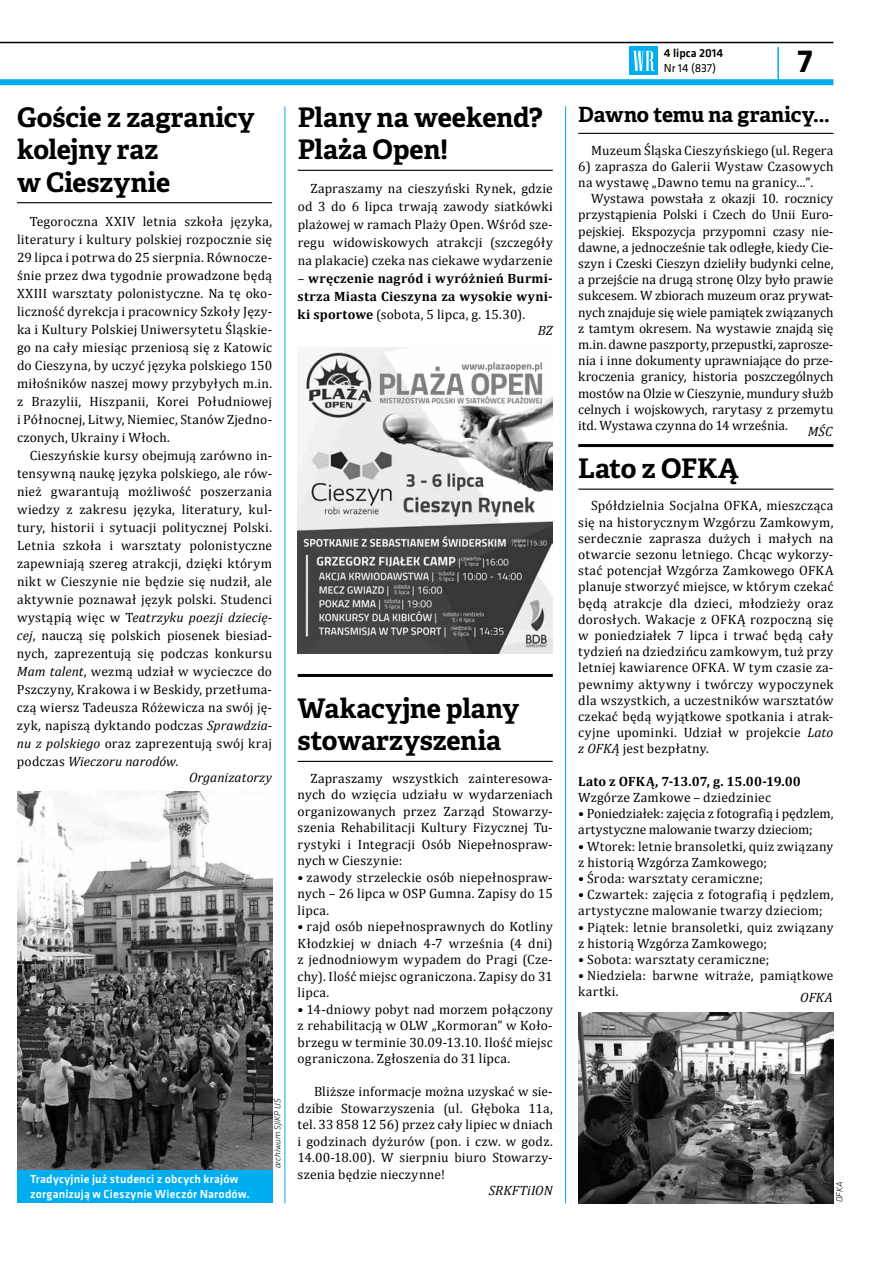
<style>
.page{position:relative;width:893px;height:1263px;background:#fff}
.page>*{position:absolute;margin:0;border:0;box-sizing:border-box;transform-origin:0 0}
.t1{font:700 33px "Klavika";color:#000}
.t2{font:700 27px/32.4px "Adelle Basic";letter-spacing:-.005em;color:#000}
.t3{font:700 21px "Adelle Basic";letter-spacing:-.005em;color:#000}
.t4{font:13.5px/16.2px "Cambria";letter-spacing:.015em;color:#000;text-align:justify}
.t5{font:700 13.5px/18px "Cambria";letter-spacing:.02em;color:#000;text-align:justify}
.t6{font:italic 13.5px "Cambria";letter-spacing:.005em;color:#000}
.t7{font:500 12px/14.4px "Klavika";letter-spacing:.015em;color:#fff}
.t8{font:500 12px "Klavika";color:#000}
.t9{font:12px "Klavika";color:#000}
.t10{font:italic 300 9px "Klavika";letter-spacing:.015em;color:#000}
.s1{font-style:italic}
.s2{font-weight:400}
</style>
<div class="page">
<hr style="left:0;top:42px;width:833px;height:1px;background:#000">
<div style="left:0;top:79px;width:833px;height:6px;background:#00aeef"></div>
<hr style="left:777px;top:47px;width:2px;height:35px;background:#00aeef">
<div style="left:630px;top:47px;width:28px;height:28px;background:#00aeef"></div>
<svg style="left:633px;top:51px;width:22px;height:20px"></svg>
<hr style="left:17px;top:202px;width:255px;height:1px;background:#000">
<img style="left:17px;top:791px;width:255px;height:379px">
<hr style="left:578px;top:133px;width:255px;height:1px;background:#000">
<hr style="left:578px;top:489px;width:255px;height:1px;background:#000">
<img style="left:578px;top:1012px;width:255px;height:191px">
<hr style="left:298px;top:761px;width:255px;height:1px;background:#000">
<img style="left:298px;top:348px;width:255px;height:305px">
<hr style="left:298px;top:170px;width:255px;height:1px;background:#000">
<div style="left:17px;top:1170px;width:255px;height:33px;background:#00aeef"></div>
<hr style="left:298px;top:674px;width:255px;height:3px;background:#000">
<hr style="left:285px;top:106px;width:1px;height:1097px;background:#00aeef">
<hr style="left:565px;top:106px;width:1px;height:1097px;background:#00aeef">
<hr style="left:578px;top:444px;width:255px;height:3px;background:#000">
<h2 class="t2" style="left:17px;top:101px;width:239px">Goście z zagranicy kolejny raz<br>w Cieszynie</h2>
<p class="t4" style="left:17px;top:212px;width:257px;line-height:18px;text-indent:13px">Tegoroczna XXIV letnia szkoła języka, literatury i kultury polskiej rozpocznie się 29 lipca i potrwa do 25 sierpnia. Równocze&shy;śnie przez dwa tygodnie prowadzone będą XXIII warsztaty polonistyczne. Na tę oko&shy;liczność dyrekcja i pracownicy Szkoły Języ&shy;ka i Kultury Polskiej Uniwersytetu Śląskie&shy;go na cały miesiąc przeniosą się z Katowic do Cieszyna, by uczyć języka polskiego 150 miłośników naszej mowy przybyłych m.in. z Brazylii, Hiszpanii, Korei Południowej i Północnej, Litwy, Niemiec, Stanów Zjedno&shy;czonych, Ukrainy i Włoch.</p>
<p class="t4" style="left:17px;top:446px;width:257px;line-height:18px;text-indent:13px">Cieszyńskie kursy obejmują zarówno in&shy;tensywną naukę języka polskiego, ale rów&shy;nież gwarantują możliwość poszerzania wiedzy z zakresu języka, literatury, kul&shy;tury, historii i sytuacji politycznej Polski.<br>Letnia szkoła i warsztaty polonistyczne zapewniają szereg atrakcji, dzięki którym nikt w Cieszynie nie będzie się nudził, ale aktywnie poznawał język polski. Studenci wystąpią więc w T<span class="s1">eatrzyku poezji dziecię&shy;cej</span>, nauczą się polskich piosenek biesiad&shy;nych, zaprezentują się podczas konkursu <span class="s1">Mam talent</span>, wezmą udział w wycieczce do Pszczyny, Krakowa i w Beskidy, przetłuma&shy;czą wiersz Tadeusza Różewicza na swój ję&shy;zyk, napiszą dyktando podczas <span class="s1">Sprawdzia&shy;nu z polskiego</span> oraz zaprezentują swój kraj podczas <span class="s1">Wieczoru narodów</span>.</p>
<p class="t6" style="left:189px;top:769px;width:85px">Organizatorzy</p>
<p class="t7" style="left:30px;top:1171px;width:221px">Tradycyjnie już studenci z obcych krajów zorganizują w Cieszynie Wieczór Narodów.</p>
<p class="t10" style="left:272px;top:1168px;width:72px;rotate:-90deg">archiwum SJiKP UŚ</p>
<h2 class="t2" style="left:298px;top:101px;width:247px">Plany na weekend?<br>Plaża Open!</h2>
<p class="t4" style="left:298px;top:180px;width:257px;line-height:18px;text-indent:13px">Zapraszamy na cieszyński Rynek, gdzie od 3 do 6 lipca trwają zawody siatkówki plażowej w ramach Plaży Open. Wśród sze&shy;regu widowiskowych atrakcji (szczegóły na plakacie) czeka nas ciekawe wydarzenie</p>
<p class="t5" style="left:298px;top:269px;width:257px"><span class="s2">–</span> wręczenie nagród i wyróżnień Burmi&shy;strza Miasta Cieszyna za wysokie wyni&shy;ki sportowe <span class="s2">(sobota, 5 lipca, g. 15.30).</span></p>
<p class="t6" style="left:538px;top:323px;width:17px">BZ</p>
<h2 class="t2" style="left:298px;top:692px;width:223px">Wakacyjne plany stowarzyszenia</h2>
<p class="t4" style="left:298px;top:770px;width:257px;text-indent:13px">Zapraszamy wszystkich zainteresowa&shy;nych do wzięcia udziału w wydarzeniach organizowanych przez Zarząd Stowarzy&shy;szenia Rehabilitacji Kultury Fizycznej Tu&shy;rystyki i Integracji Osób Niepełnospraw&shy;nych w Cieszynie:</p>
<p class="t4" style="left:298px;top:869px;width:257px">• zawody strzeleckie osób niepełnospraw&shy;nych – 26 lipca w OSP Gumna. Zapisy do 15 lipca.</p>
<p class="t4" style="left:298px;top:918px;width:257px">• rajd osób niepełnosprawnych do Kotliny Kłodzkiej w dniach 4-7 września (4 dni) z jednodniowym wypadem do Pragi (Cze&shy;chy). Ilość miejsc ograniczona. Zapisy do 31 lipca.</p>
<p class="t4" style="left:298px;top:1001px;width:257px">• 14-dniowy pobyt nad morzem połączony z rehabilitacją w OLW „Kormoran” w Koło&shy;brzegu w terminie 30.09-13.10. Ilość miejsc ograniczona. Zgłoszenia do 31 lipca.</p>
<p class="t4" style="left:298px;top:1083px;width:257px;text-indent:16px">Bliższe informacje można uzyskać w sie&shy;dzibie Stowarzyszenia (ul. Głęboka 11a, tel. 33 858 12 56) przez cały lipiec w dniach i godzinach dyżurów (pon. i czw. w godz.<br>14.00-18.00). W sierpniu biuro Stowarzy&shy;szenia będzie nieczynne!</p>
<p class="t6" style="left:489px;top:1182px;width:66px">SRKFTiION</p>
<p class="t8" style="left:664px;top:45px;width:61px">4 lipca 2014</p>
<p class="t9" style="left:664px;top:60px;width:54px">Nr 14 (837)</p>
<h1 class="t1" style="left:797px;top:37px;width:17px">7</h1>
<h3 class="t3" style="left:578px;top:101px;width:253px">Dawno temu na granicy...</h3>
<p class="t4" style="left:591px;top:142px;width:244px">Muzeum Śląska Cieszyńskiego (ul. Regera</p>
<p class="t4" style="left:578px;top:158px;width:257px">6) zaprasza do Galerii Wystaw Czasowych na wystawę „Dawno temu na granicy...”.</p>
<p class="t4" style="left:578px;top:190px;width:257px;text-indent:13px">Wystawa powstała z okazji 10. rocznicy przystąpienia Polski i Czech do Unii Euro&shy;pejskiej. Ekspozycja przypomni czasy nie&shy;dawne, a jednocześnie tak odległe, kiedy Cie&shy;szyn i Czeski Cieszyn dzieliły budynki celne, a przejście na drugą stronę Olzy było prawie sukcesem. W zbiorach muzeum oraz prywat&shy;nych znajduje się wiele pamiątek związanych z tamtym okresem. Na wystawie znajdą się m.in. dawne paszporty, przepustki, zaprosze&shy;nia i inne dokumenty uprawniające do prze&shy;kroczenia granicy, historia poszczególnych mostów na Olzie w Cieszynie, mundury służb celnych i wojskowych, rarytasy z przemytu itd. Wystawa czynna do 14 września.</p>
<p class="t6" style="left:808px;top:423px;width:26px">MŚC</p>
<h2 class="t2" style="left:578px;top:452px;width:162px">Lato z OFKĄ</h2>
<p class="t4" style="left:578px;top:498px;width:257px;text-indent:13px">Spółdzielnia Socjalna OFKA, mieszcząca się na historycznym Wzgórzu Zamkowym, serdecznie zaprasza dużych i małych na otwarcie sezonu letniego. Chcąc wykorzy&shy;stać potencjał Wzgórza Zamkowego OFKA planuje stworzyć miejsce, w którym czekać będą atrakcje dla dzieci, młodzieży oraz dorosłych. Wakacje z OFKĄ rozpoczną się w poniedziałek 7 lipca i trwać będą cały tydzień na dziedzińcu zamkowym, tuż przy letniej kawiarence OFKA. W tym czasie za&shy;pewnimy aktywny i twórczy wypoczynek dla wszystkich, a uczestników warsztatów czekać będą wyjątkowe spotkania i atrak&shy;cyjne upominki. Udział w projekcie <span class="s1">Lato z OFKĄ</span> jest bezpłatny.</p>
<p class="t5" style="left:578px;top:772px;width:224px">Lato z OFKĄ, 7-13.07, g. 15.00-19.00</p>
<p class="t4" style="left:578px;top:789px;width:194px">Wzgórze Zamkowe – dziedziniec</p>
<p class="t4" style="left:578px;top:805px;width:257px">• Poniedziałek: zajęcia z fotografią i pędzlem, artystyczne malowanie twarzy dzieciom;</p>
<p class="t4" style="left:578px;top:838px;width:257px">• Wtorek: letnie bransoletki, quiz związany z historią Wzgórza Zamkowego;</p>
<p class="t4" style="left:578px;top:870px;width:186px">• Środa: warsztaty ceramiczne;</p>
<p class="t4" style="left:578px;top:886px;width:257px">• Czwartek: zajęcia z fotografią i pędzlem, artystyczne malowanie twarzy dzieciom;</p>
<p class="t4" style="left:578px;top:919px;width:257px">• Piątek: letnie bransoletki, quiz związany z historią Wzgórza Zamkowego;</p>
<p class="t4" style="left:578px;top:951px;width:193px">• Sobota: warsztaty ceramiczne;</p>
<p class="t4" style="left:578px;top:967px;width:257px">• Niedziela: barwne witraże, pamiątkowe kartki.</p>
<p class="t6" style="left:800px;top:989px;width:34px">OFKA</p>
<p class="t10" style="left:834px;top:1202px;width:23px;rotate:-90deg">OFKA</p>
</div>
